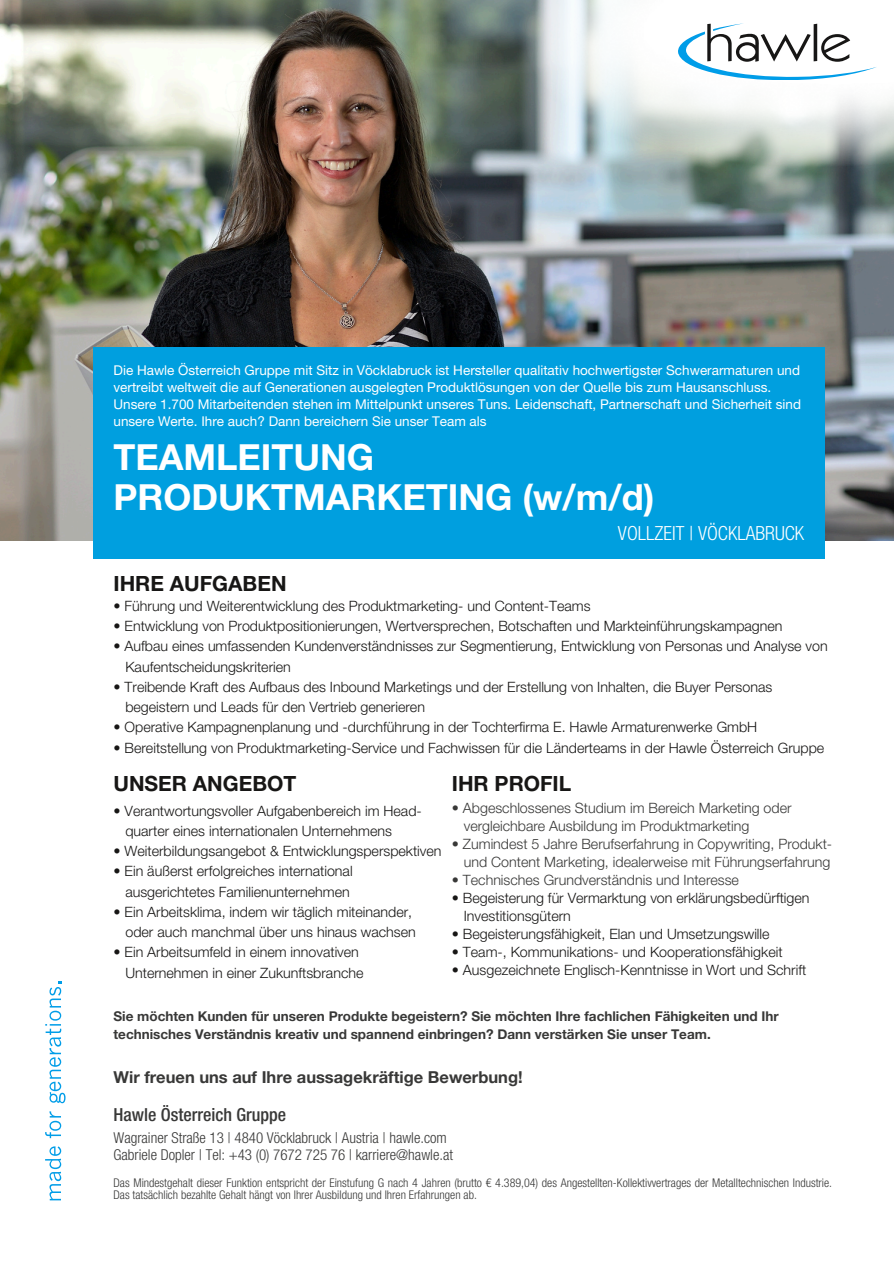
<style>
.page{position:relative;width:894px;height:1264px;background:#fff}
.page>*{position:absolute;margin:0;border:0;box-sizing:border-box;transform-origin:0 0}
.t1{font:700 36px/40.5px "Helvetica Neue LT Pro";color:#fff}
.t2{font:700 21px "Helvetica Neue LT Pro";color:#171615}
.t3{font:300 condensed 19.5px "Helvetica Neue LT Pro";color:#fff}
.t4{font:500 condensed 18px "Helvetica Neue LT Pro";color:#383837}
.t5{font:700 16.5px "Helvetica Neue LT Pro";color:#383837}
.t6{font:300 condensed 15px/16.8px "Helvetica Neue LT Pro";color:#383837}
.t7{font:300 14.25px/20.2px "Helvetica Neue LT Pro";color:#171615}
.t8{font:300 14.25px/18px "Helvetica Neue LT Pro";color:#383837}
.t9{font:13.5px/16.8px "Helvetica Neue LT Pro";color:#fff}
.t10{font:700 13.5px/18px "Helvetica Neue LT Pro";color:#383837}
.t11{font:300 condensed 12px/12.3px "Helvetica Neue LT Pro";color:#383837}
</style>
<div class="page">
<svg style="left:45px;top:1111px;width:16px;height:27px"></svg>
<svg style="left:45px;top:1146px;width:16px;height:54px"></svg>
<svg style="left:45px;top:981px;width:20px;height:122px"></svg>
<img style="left:0;top:0;width:893px;height:541px">
<img style="left:504px;top:0;width:389px;height:166px">
<svg style="left:677px;top:23px;width:199px;height:58px"></svg>
<div style="left:94px;top:347px;width:730px;height:211px;background:#009fdf"></div>
<p class="t9" style="left:113px;top:364px;width:688px">Die Hawle Österreich Gruppe mit Sitz in Vöcklabruck ist Hersteller qualitativ hochwertigster Schwerarmaturen und vertreibt weltweit die auf Generationen ausgelegten Produktlösungen von der Quelle bis zum Hausanschluss.<br>Unsere 1.700 Mitarbeitenden stehen im Mittelpunkt unseres Tuns. Leidenschaft, Partnerschaft und Sicherheit sind unsere Werte. Ihre auch? Dann bereichern Sie unser Team als</p>
<h5 class="t1" style="left:113px;top:442px;width:542px">TEAMLEITUNG<br>PRODUKTMARKETING (w/m/d)</h5>
<h5 class="t2" style="left:113px;top:576px;width:174px">IHRE AUFGABEN</h5>
<h4 class="t3" style="left:617px;top:526px;width:188px">VOLLZEIT | VÖCKLABRUCK</h4>
<h1 class="t7" style="left:113px;top:597px;width:478px">• Führung und Weiterentwicklung des Produktmarketing- und Content-Teams</h1>
<h1 class="t7" style="left:113px;top:618px;width:670px">• Entwicklung von Produktpositionierungen, Wertversprechen, Botschaften und Markteinführungskampagnen</h1>
<h1 class="t7" style="left:125px;top:638px;width:703px;text-indent:-12px">• Aufbau eines umfassenden Kundenverständnisses zur Segmentierung, Entwicklung von Personas und Analyse von<br>Kaufentscheidungskriterien</h1>
<h1 class="t7" style="left:125px;top:678px;width:648px;text-indent:-12px">• Treibende Kraft des Aufbaus des Inbound Marketings und der Erstellung von Inhalten, die Buyer Personas begeistern und Leads für den Vertrieb generieren</h1>
<h1 class="t7" style="left:113px;top:719px;width:645px">• Operative Kampagnenplanung und -durchführung in der Tochterfirma E. Hawle Armaturenwerke GmbH</h1>
<h1 class="t7" style="left:113px;top:739px;width:712px">• Bereitstellung von Produktmarketing-Service und Fachwissen für die Länderteams in der Hawle Österreich Gruppe</h1>
<h2 class="t2" style="left:113px;top:776px;width:184px">UNSER ANGEBOT</h2>
<h5 class="t2" style="left:452px;top:776px;width:121px">IHR PROFIL</h5>
<h3 class="t7" style="left:125px;top:802px;width:298px;text-indent:-12px">• Verantwortungsvoller Aufgabenbereich im Head&shy;quarter eines internationalen Unternehmens</h3>
<h3 class="t7" style="left:113px;top:843px;width:329px">• Weiterbildungsangebot &amp; Entwicklungsperspektiven</h3>
<h3 class="t7" style="left:113px;top:863px;width:240px;text-align:right">• Ein äußerst erfolgreiches international ausgerichtetes Familienunternehmen</h3>
<h3 class="t7" style="left:113px;top:903px;width:303px;text-align:right">• Ein Arbeitsklima, indem wir täglich miteinander, oder auch manchmal über uns hinaus wachsen</h3>
<h3 class="t7" style="left:113px;top:944px;width:247px">• Ein Arbeitsumfeld in einem innovativen</h3>
<h2 class="t7" style="left:125px;top:964px;width:239px">Unternehmen in einer Zukunftsbranche</h2>
<h5 class="t8" style="left:463px;top:801px;width:329px;text-indent:-12px">• Abgeschlossenes Studium im Bereich Marketing oder vergleichbare Ausbildung im Produktmarketing</h5>
<h5 class="t8" style="left:452px;top:837px;width:382px;text-align:right">• Zumindest 5 Jahre Berufserfahrung in Copywriting, Produkt&shy;und Content Marketing, idealerweise mit Führungserfahrung</h5>
<h5 class="t8" style="left:452px;top:873px;width:288px">• Technisches Grundverständnis und Interesse</h5>
<h5 class="t7" style="left:463px;top:891px;width:347px;line-height:18px;text-indent:-12px">• Begeisterung für Vermarktung von erklärungsbedürftigen<br>Investitionsgütern</h5>
<h5 class="t7" style="left:452px;top:926px;width:319px">• Begeisterungsfähigkeit, Elan und Umsetzungswille</h5>
<h5 class="t7" style="left:452px;top:944px;width:332px">• Team-, Kommunikations- und Kooperationsfähigkeit</h5>
<h5 class="t7" style="left:452px;top:962px;width:356px">• Ausgezeichnete Englisch-Kenntnisse in Wort und Schrift</h5>
<h4 class="t10" style="left:113px;top:1008px;width:666px">Sie möchten Kunden für unseren Produkte begeistern? Sie möchten Ihre fachlichen Fähigkeiten und Ihr technisches Verständnis kreativ und spannend einbringen? Dann verstärken Sie unser Team.</h4>
<h2 class="t5" style="left:113px;top:1071px;width:410px">Wir freuen uns auf Ihre aussagekräftige Bewerbung!</h2>
<h6 class="t4" style="left:113px;top:1107px;width:174px">Hawle Österreich Gruppe</h6>
<p class="t6" style="left:113px;top:1130px;width:341px">Wagrainer Straße 13 | 4840 Vöcklabruck | Austria | hawle.com<br>Gabriele Dopler | Tel: +43 (0) 7672 725 76 | karriere@hawle.at</p>
<p class="t11" style="left:113px;top:1177px;width:720px">Das Mindestgehalt dieser Funktion entspricht der Einstufung G nach 4 Jahren (brutto € 4.389,04) des Angestellten-Kollektivvertrages der Metalltechnischen Industrie.<br>Das tatsächlich bezahlte Gehalt hängt von Ihrer Ausbildung und Ihren Erfahrungen ab.</p>
</div>
